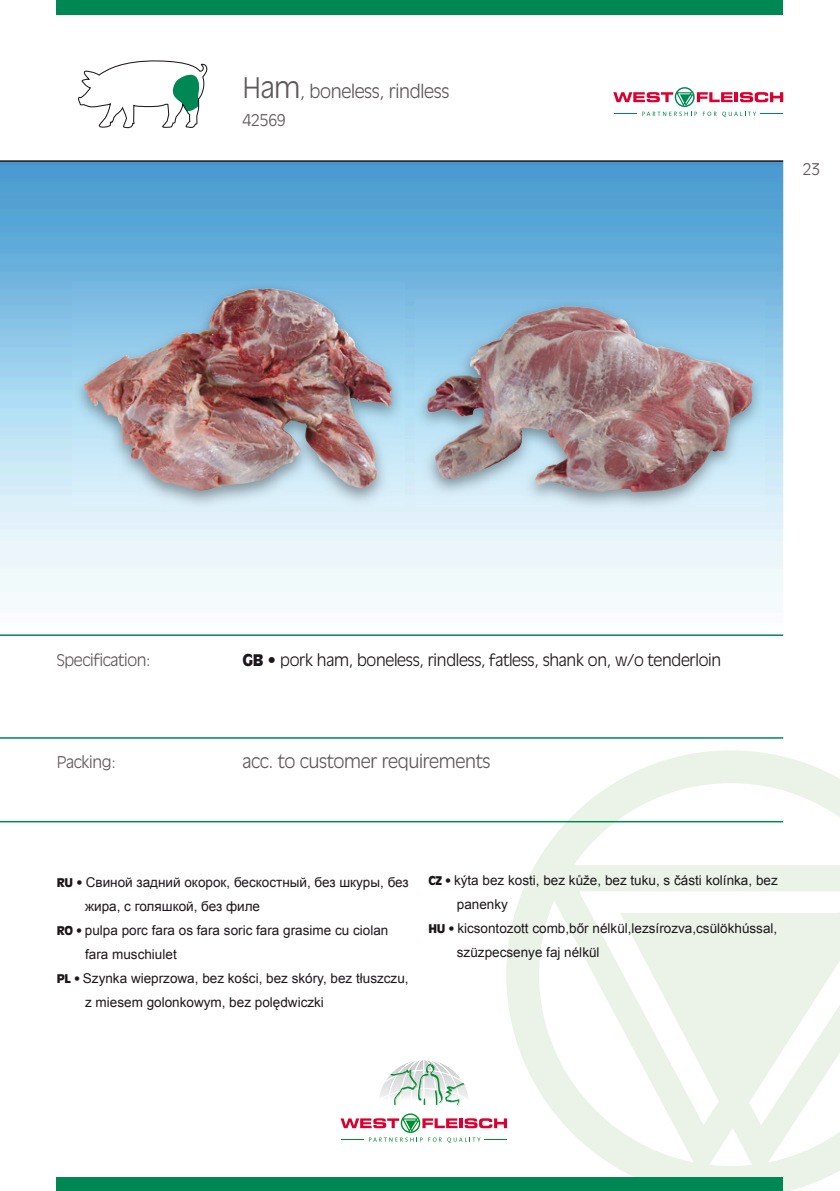
<style>
.page{position:relative;width:840px;height:1191px;background:#fff}
.page>*{position:absolute;margin:0;border:0;box-sizing:border-box;transform-origin:0 0}
.t1{font:300 18px "Antique Olive";letter-spacing:-.02em;color:#5e585a}
.t2{font:300 16px "Antique Olive";letter-spacing:-.02em;color:#1d171b}
.t3{font:300 16px "Antique Olive";letter-spacing:-.02em;color:#5e585a}
.t4{font:13.6px "Arial";color:#1d171b}
.s1{font-size:28px}
.s2{font-family:"Antique Olive LT";font-weight:900}
.s3{font-family:"Antique Olive LT";font-weight:900;font-size:12px}
.s4{font-family:"Antique Olive";font-weight:300;font-size:12px}
</style>
<div class="page">
<svg style="left:506px;top:750px;width:333px;height:441px;fill:#ebf3e9"></svg>
<img style="left:0;top:162px;width:782px;height:430px">
<hr style="left:0;top:160px;width:782px;height:2px;background:#1d171b">
<hr style="left:0;top:634px;width:782px;height:2px;background:#008854">
<hr style="left:0;top:737px;width:782px;height:1px;background:#008854">
<hr style="left:0;top:821px;width:782px;height:1px;background:#008854">
<svg style="left:340px;top:1113px;width:166px;height:29px"></svg>
<svg style="left:379px;top:1060px;width:89px;height:45px"></svg>
<div style="left:56px;top:0;width:726px;height:15px;background:#008854"></div>
<div style="left:56px;top:1177px;width:726px;height:14px;background:#008854"></div>
<svg style="left:613px;top:88px;width:169px;height:29px"></svg>
<img style="left:72px;top:282px;width:332px;height:226px">
<img style="left:84px;top:288px;width:217px;height:203px">
<img style="left:415px;top:299px;width:349px;height:211px">
<img style="left:427px;top:306px;width:136px;height:173px">
<svg style="left:78px;top:60px;width:129px;height:68px"></svg>
<h1 class="t1" style="left:242px;top:81px;width:208px"><span class="s1">Ham</span>, boneless, rindless</h1>
<p class="t3" style="left:242px;top:111px;width:45px">42569</p>
<p class="t3" style="left:802px;top:159px;width:19px">23</p>
<p class="t3" style="left:57px;top:651px;width:95px">Specification:</p>
<p class="t2" style="left:242px;top:651px;width:480px"><span class="s2">GB •</span> pork ham, boneless, rindless, fatless, shank on, w/o tenderloin</p>
<p class="t3" style="left:57px;top:753px;width:61px">Packing:</p>
<h1 class="t1" style="left:242px;top:751px;width:249px">acc. to customer requirements</h1>
<p class="t4" style="left:57px;top:873px;width:353px"><span class="s3">RU •</span> Свиной задний окорок, бескостный, без шкуры, без</p>
<p class="t4" style="left:85px;top:897px;width:176px">жира, с голяшкой, без филе</p>
<p class="t4" style="left:57px;top:921px;width:333px"><span class="s3">RO</span> <span class="s4">•</span> pulpa porc fara os fara soric fara grasime cu ciolan</p>
<p class="t4" style="left:85px;top:945px;width:93px">fara muschiulet</p>
<p class="t4" style="left:57px;top:969px;width:353px"><span class="s3">PL</span> <span class="s4">•</span> Szynka wieprzowa, bez kości, bez skóry, bez tłuszczu,</p>
<p class="t4" style="left:85px;top:993px;width:240px">z miesem golonkowym, bez polędwiczki</p>
<p class="t4" style="left:428px;top:871px;width:350px"><span class="s3">CZ</span> <span class="s4">•</span> kýta bez kosti, bez kůže, bez tuku, s části kolínka, bez</p>
<p class="t4" style="left:456px;top:895px;width:53px">panenky</p>
<p class="t4" style="left:428px;top:919px;width:350px"><span class="s3">HU</span> <span class="s4">•</span> kicsontozott comb,bőr nélkül,lezsírozva,csülökhússal,</p>
<p class="t4" style="left:456px;top:943px;width:144px">szüzpecsenye faj nélkül</p>
</div>
